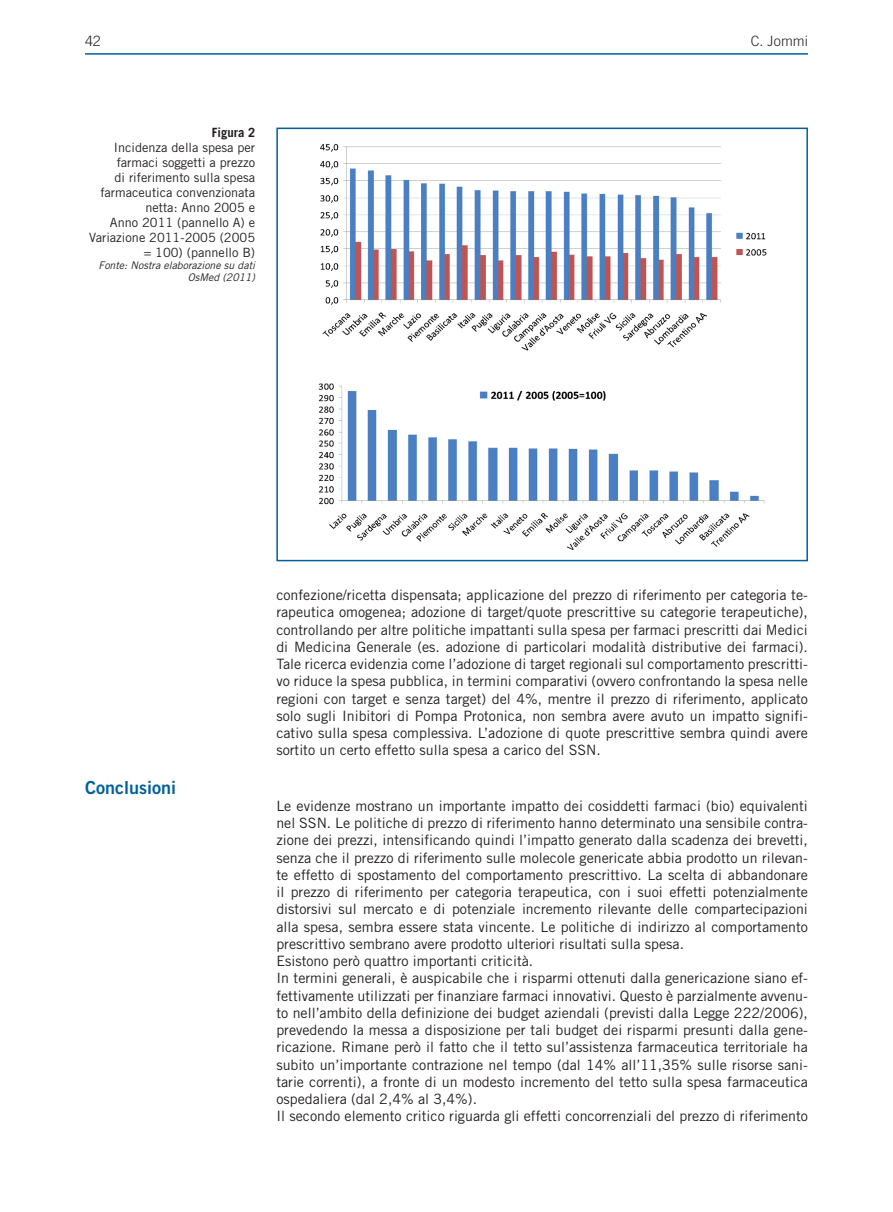
<style>
.page{position:relative;width:893px;height:1212px;background:#fff}
.page>*{position:absolute;margin:0;border:0;box-sizing:border-box;transform-origin:0 0}
.t1{font:18px "Trade Gothic LT Std Bd 2";color:#00609d}
.t2{font:14.25px/17.2px "Trade Gothic LT Std";color:#231f20;text-align:justify}
.t3{font:300 14.25px "Trade Gothic LT Std";color:#231f20}
.t4{font:12.75px/15px "Trade Gothic LT Std";color:#231f20;text-align:right}
.t5{font:700 12.75px "Trade Gothic LT Std";color:#231f20}
.t6{font:italic 10.5px/12px "Trade Gothic LT Std";color:#231f20;text-align:right}
</style>
<div class="page">
<hr style="left:85px;top:53px;width:723px;height:2px;background:#00609d">
<img style="left:318px;top:143px;width:449px;height:407px">
<div style="left:276px;top:128px;width:532px;height:433px;border:2px solid #00609d"></div>
<p class="t3" style="left:85px;top:33px;width:17px">42</p>
<p class="t3" style="left:751px;top:33px;width:58px">C. Jommi</p>
<p class="t5" style="left:212px;top:124px;width:45px">Figura 2</p>
<p class="t4" style="left:89px;top:140px;width:167px">Incidenza della spesa per farmaci soggetti a prezzo<br>di riferimento sulla spesa farmaceutica convenzionata netta: Anno 2005 e<br>Anno 2011 (pannello A) e<br>Variazione 2011-2005 (2005 = 100) (pannello B)</p>
<p class="t6" style="left:99px;top:259px;width:158px">Fonte: Nostra elaborazione su dati<br>OsMed (2011)</p>
<p class="t1" style="left:85px;top:776px;width:93px">Conclusioni</p>
<p class="t2" style="left:276px;top:586px;width:533px">confezione/ricetta dispensata; applicazione del prezzo di riferimento per categoria te&shy;rapeutica omogenea; adozione di target/quote prescrittive su categorie terapeutiche), controllando per altre politiche impattanti sulla spesa per farmaci prescritti dai Medici di Medicina Generale (es. adozione di particolari modalità distributive dei farmaci).<br>Tale ricerca evidenzia come l’adozione di target regionali sul comportamento prescritti&shy;vo riduce la spesa pubblica, in termini comparativi (ovvero confrontando la spesa nelle regioni con target e senza target) del 4%, mentre il prezzo di riferimento, applicato solo sugli Inibitori di Pompa Protonica, non sembra avere avuto un impatto signifi&shy;cativo sulla spesa complessiva. L’adozione di quote prescrittive sembra quindi avere sortito un certo effetto sulla spesa a carico del SSN.</p>
<p class="t2" style="left:276px;top:797px;width:533px;text-align:left">Le evidenze mostrano un importante impatto dei cosiddetti farmaci (bio) equivalenti nel SSN. Le politiche di prezzo di riferimento hanno determinato una sensibile contra&shy;zione dei prezzi, intensificando quindi l’impatto generato dalla scadenza dei brevetti, senza che il prezzo di riferimento sulle molecole genericate abbia prodotto un rilevan&shy;te effetto di spostamento del comportamento prescrittivo. La scelta di abbandonare il prezzo di riferimento per categoria terapeutica, con i suoi effetti potenzialmente distorsivi sul mercato e di potenziale incremento rilevante delle compartecipazioni alla spesa, sembra essere stata vincente. Le politiche di indirizzo al comportamento prescrittivo sembrano avere prodotto ulteriori risultati sulla spesa.<br>Esistono però quattro importanti criticità.<br>In termini generali, è auspicabile che i risparmi ottenuti dalla genericazione siano ef&shy;fettivamente utilizzati per finanziare farmaci innovativi. Questo è parzialmente avvenu&shy;to nell’ambito della definizione dei budget aziendali (previsti dalla Legge 222/2006), prevedendo la messa a disposizione per tali budget dei risparmi presunti dalla gene&shy;ricazione. Rimane però il fatto che il tetto sul’assistenza farmaceutica territoriale ha subito un’importante contrazione nel tempo (dal 14% all’11,35% sulle risorse sani&shy;tarie correnti), a fronte di un modesto incremento del tetto sulla spesa farmaceutica ospedaliera (dal 2,4% al 3,4%).<br>Il secondo elemento critico riguarda gli effetti concorrenziali del prezzo di riferimento</p>
</div>
